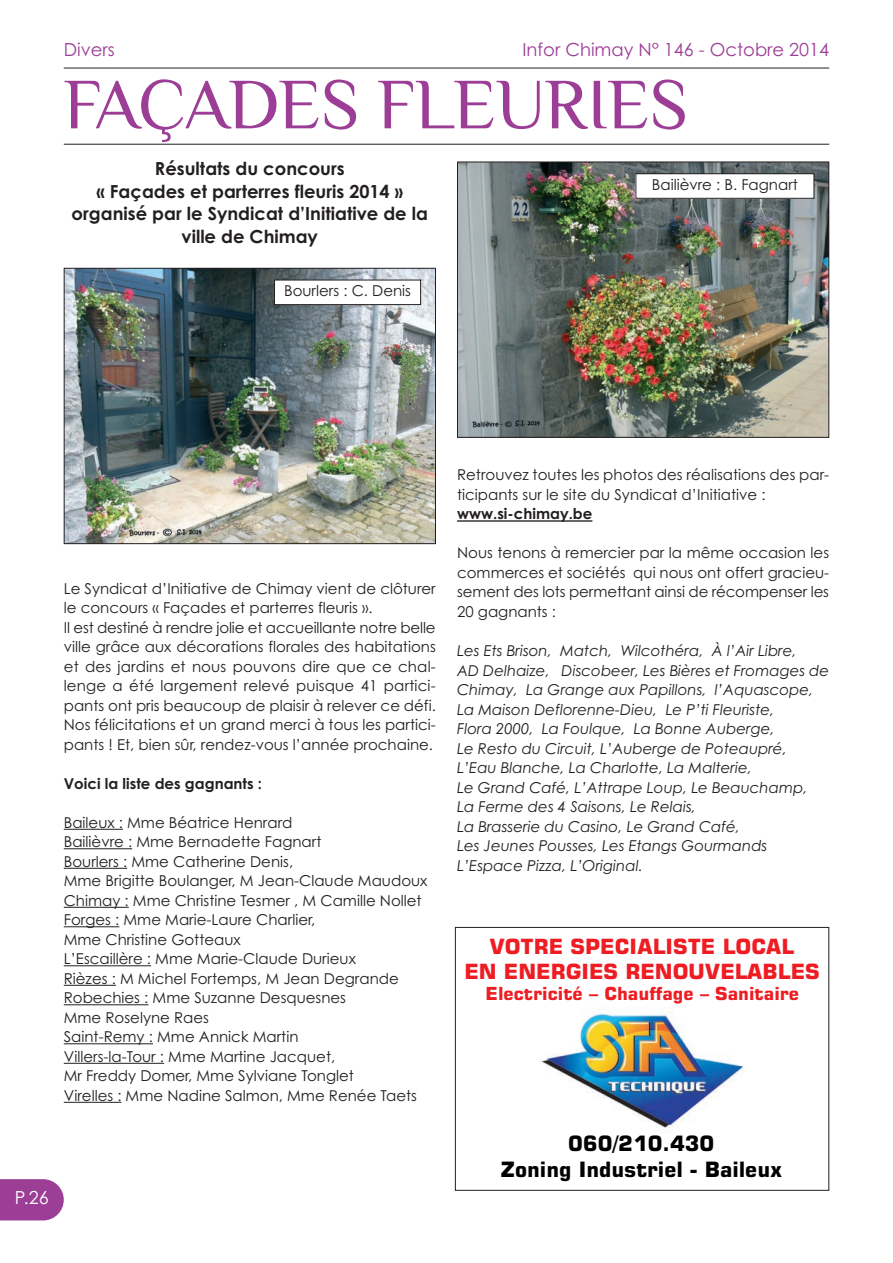
<style>
.page{position:relative;width:893px;height:1263px;background:#fff}
.page>*{position:absolute;margin:0;border:0;box-sizing:border-box;transform-origin:0 0}
.t1{font:72px "Philosopher";color:#9c3d96}
.t2{font:700 21.15px/25.3px "Square 721 BT";color:#000;text-align:center}
.t3{font:700 21px/25.2px "Square 721 BT";color:#ee1d23;text-align:center}
.t4{font:700 18px/22.5px "Century Gothic";color:#231f20;text-align:center}
.t5{font:18px "Century Gothic";color:#9c3d96}
.t6{font:700 18px "Square 721 BT";color:#ee1d23}
.t7{font:18px "Century Gothic";color:#fff}
.t8{font:15px/19.5px "Century Gothic";color:#231f20}
.t9{font:italic 15px/19.5px "Century Gothic";color:#231f20}
.t10{font:700 15px "Century Gothic";color:#231f20}
</style>
<div class="page">
<svg style="left:0;top:1179px;width:64px;height:41px;background:#a34b9d"></svg>
<hr style="left:457px;top:520px;width:135px;height:2px;background:#231f20">
<hr style="left:64px;top:829px;width:59px;height:1px;background:#231f20">
<hr style="left:64px;top:848px;width:68px;height:1px;background:#231f20">
<hr style="left:64px;top:868px;width:63px;height:1px;background:#231f20">
<hr style="left:64px;top:907px;width:65px;height:1px;background:#231f20">
<hr style="left:64px;top:926px;width:55px;height:1px;background:#231f20">
<hr style="left:64px;top:965px;width:87px;height:1px;background:#231f20">
<hr style="left:64px;top:985px;width:52px;height:1px;background:#231f20">
<hr style="left:64px;top:1004px;width:84px;height:1px;background:#231f20">
<hr style="left:64px;top:1043px;width:89px;height:1px;background:#231f20">
<hr style="left:64px;top:1063px;width:100px;height:1px;background:#231f20">
<hr style="left:64px;top:1102px;width:57px;height:1px;background:#231f20">
<img style="left:66px;top:270px;width:368px;height:272px">
<div style="left:64px;top:268px;width:372px;height:276px;border:1px solid #231f20"></div>
<hr style="left:64px;top:144px;width:765px;height:1px;background:#231f20">
<hr style="left:64px;top:68px;width:765px;height:1px;background:#231f20">
<div style="left:275px;top:280px;width:146px;height:25px;background:#fff"></div>
<div style="left:274px;top:280px;width:147px;height:25px;border:1px solid #231f20"></div>
<img style="left:459px;top:164px;width:368px;height:272px">
<div style="left:457px;top:162px;width:372px;height:276px;border:1px solid #231f20"></div>
<div style="left:636px;top:174px;width:178px;height:24px;background:#fff"></div>
<div style="left:635px;top:173px;width:179px;height:26px;border:1px solid #231f20"></div>
<img style="left:541px;top:1007px;width:202px;height:121px">
<div style="left:455px;top:927px;width:374px;height:264px;border:1px solid #231f20"></div>
<p class="t5" style="left:64px;top:39px;width:53px">Divers</p>
<p class="t5" style="left:522px;top:39px;width:308px">Infor Chimay N° 146 - Octobre 2014</p>
<h1 class="t1" style="left:64px;top:81px;width:626px">FAÇADES FLEURIES</h1>
<p class="t4" style="left:72px;top:158px;width:358px">Résultats du concours<br>« Façades et parterres fleuris 2014 » organisé par le Syndicat d’Initiative de la ville de Chimay</p>
<p class="t8" style="left:284px;top:281px;width:129px">Bourlers : C. Denis</p>
<p class="t8" style="left:652px;top:175px;width:148px">Bailièvre : B. Fagnart</p>
<p class="t8" style="left:64px;top:579px;width:374px">Le Syndicat d’Initiative de Chimay vient de clôturer le concours « Façades et parterres fleuris ».<br>Il est destiné à rendre jolie et accueillante notre belle ville grâce aux décorations florales des habitations et des jardins et nous pouvons dire que ce chal&shy;lenge a été largement relevé puisque 41 partici&shy;pants ont pris beaucoup de plaisir à relever ce défi.<br>Nos félicitations et un grand merci à tous les partici&shy;pants ! Et, bien sûr, rendez-vous l’année prochaine.</p>
<p class="t10" style="left:64px;top:775px;width:200px">Voici la liste des gagnants :</p>
<p class="t8" style="left:64px;top:813px;width:365px">Baileux : Mme Béatrice Henrard<br>Bailièvre : Mme Bernadette Fagnart<br>Bourlers : Mme Catherine Denis,<br>Mme Brigitte Boulanger, M Jean-Claude Maudoux Chimay : Mme Christine Tesmer , M Camille Nollet Forges : Mme Marie-Laure Charlier,<br>Mme Christine Gotteaux<br>L’Escaillère : Mme Marie-Claude Durieux<br>Rièzes : M Michel Fortemps, M Jean Degrande Robechies : Mme Suzanne Desquesnes<br>Mme Roselyne Raes<br>Saint-Remy : Mme Annick Martin<br>Villers-la-Tour : Mme Martine Jacquet,<br>Mr Freddy Domer, Mme Sylviane Tonglet<br>Virelles : Mme Nadine Salmon, Mme Renée Taets</p>
<p class="t7" style="left:15px;top:1187px;width:35px">P.26</p>
<p class="t8" style="left:457px;top:465px;width:374px">Retrouvez toutes les photos des réalisations des par&shy;ticipants sur le site du Syndicat d’Initiative :</p>
<p class="t10" style="left:457px;top:505px;width:137px">www.si-chimay.be</p>
<p class="t8" style="left:457px;top:543px;width:374px;text-align:justify">Nous tenons à remercier par la même occasion les commerces et sociétés qui nous ont offert gracieu&shy;sement des lots permettant ainsi de récompenser les 20 gagnants :</p>
<p class="t9" style="left:457px;top:641px;width:374px">Les Ets Brison, Match, Wilcothéra, À l’Air Libre,<br>AD Delhaize, Discobeer, Les Bières et Fromages de Chimay, La Grange aux Papillons, l’Aquascope, La Maison Deflorenne-Dieu, Le P’ti Fleuriste,<br>Flora 2000, La Foulque, La Bonne Auberge,<br>Le Resto du Circuit, L’Auberge de Poteaupré, L’Eau Blanche, La Charlotte, La Malterie,<br>Le Grand Café, L’Attrape Loup, Le Beauchamp,<br>La Ferme des 4 Saisons, Le Relais,<br>La Brasserie du Casino, Le Grand Café,<br>Les Jeunes Pousses, Les Etangs Gourmands L’Espace Pizza, L’Original.</p>
<h3 class="t3" style="left:464px;top:935px;width:357px">VOTRE SPECIALISTE LOCAL<br>EN ENERGIES RENOUVELABLES</h3>
<p class="t6" style="left:486px;top:987px;width:315px">Electricité – Chauffage – Sanitaire</p>
<h2 class="t2" style="left:500px;top:1133px;width:283px">060/210.430<br>Zoning Industriel - Baileux</h2>
</div>
